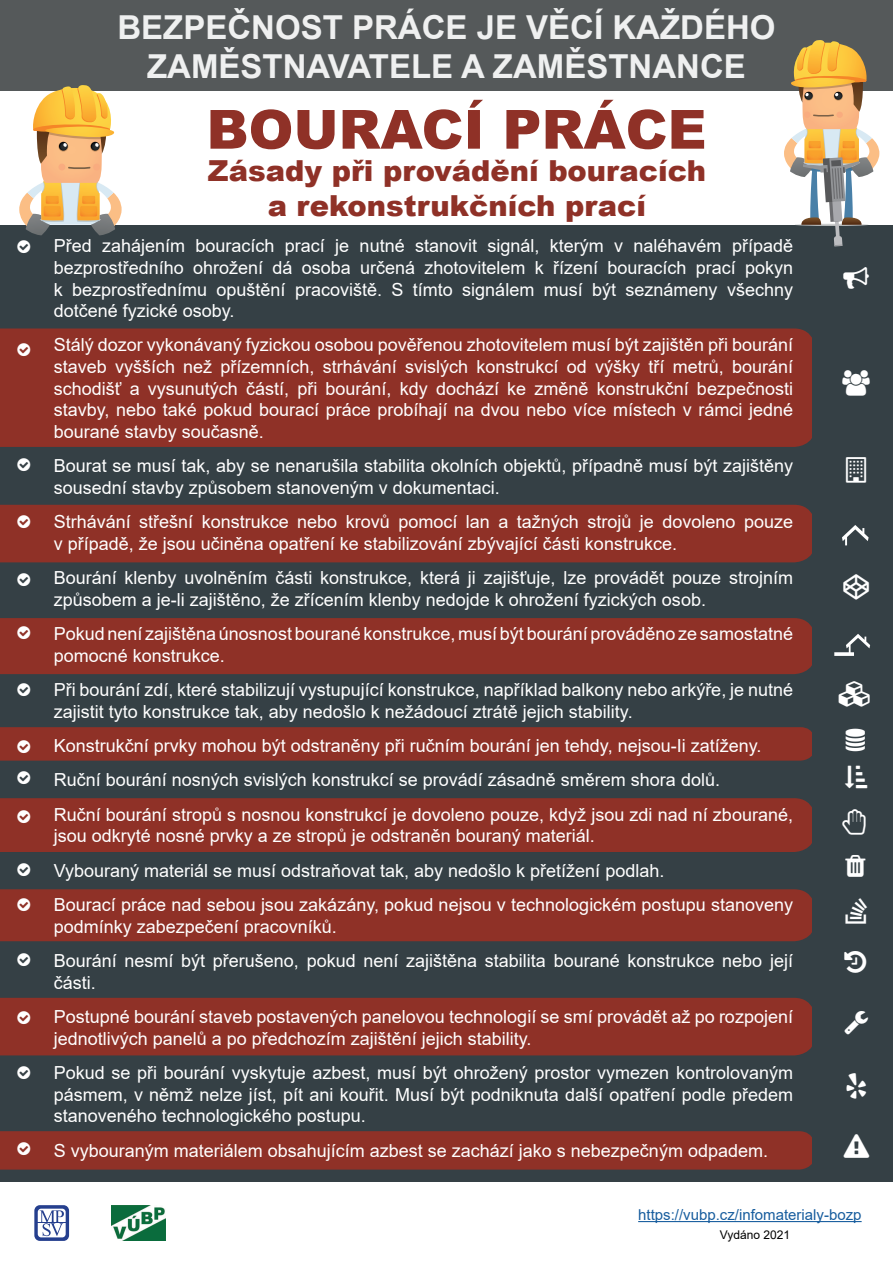
<style>
.page{position:relative;width:893px;height:1263px;background:#fff}
.page>*{position:absolute;margin:0;border:0;box-sizing:border-box;transform-origin:0 0}
.t1{font:900 54px "Arial";color:#8f3127}
.t2{font:700 33px/39.6px "Arial";color:#eff0f0;text-align:center}
.t3{font:900 28.95px/34.8px "Arial";color:#8f3127;text-align:center}
.t4{font:25.5px "Font Awesome";color:#fff}
.t5{font:18px/21.6px "Arial";color:#fff}
.t6{font:15px "Arial";color:#175d9e}
.t7{font:12px "Arial";color:#000}
</style>
<div class="page">
<div style="left:0;top:0;width:893px;height:91px;background:#55595a"></div>
<div style="left:0;top:226px;width:814px;height:956px;background:#354045"></div>
<div style="left:0;top:618px;width:812px;height:56px;background:#8f3127"></div>
<hr style="left:638px;top:1221px;width:224px;height:1px;background:#175d9e">
<div style="left:0;top:328px;width:812px;height:119px;background:#8f3127"></div>
<div style="left:0;top:505px;width:812px;height:57px;background:#8f3127"></div>
<div style="left:0;top:998px;width:812px;height:57px;background:#8f3127"></div>
<div style="left:812px;top:226px;width:81px;height:956px;background:#354045"></div>
<svg style="left:842px;top:525px;width:27px;height:20px"></svg>
<svg style="left:834px;top:634px;width:36px;height:22px"></svg>
<svg style="left:784px;top:40px;width:95px;height:206px"></svg>
<img style="left:111px;top:1205px;width:55px;height:36px">
<svg style="left:34px;top:1205px;width:35px;height:36px"></svg>
<svg style="left:17px;top:85px;width:105px;height:151px"></svg>
<svg style="left:17px;top:343px;width:13px;height:13px"></svg>
<svg style="left:17px;top:516px;width:13px;height:12px"></svg>
<svg style="left:17px;top:626px;width:13px;height:13px"></svg>
<div style="left:0;top:727px;width:812px;height:34px;background:#8f3127"></div>
<div style="left:0;top:798px;width:812px;height:54px;background:#8f3127"></div>
<div style="left:0;top:889px;width:812px;height:52px;background:#8f3127"></div>
<svg style="left:17px;top:1011px;width:13px;height:13px"></svg>
<div style="left:0;top:1131px;width:812px;height:38px;background:#8f3127"></div>
<h2 class="t2" style="left:117px;top:8px;width:660px">BEZPEČNOST PRÁCE JE VĚCÍ KAŽDÉHO<br>ZAMĚSTNAVATELE A ZAMĚSTNANCE</h2>
<h1 class="t1" style="left:207px;top:90px;width:502px">BOURACÍ PRÁCE</h1>
<h3 class="t3" style="left:208px;top:152px;width:500px">Zásady při provádění bouracích a rekonstrukčních prací</h3>
<p class="t5" style="left:54px;top:235px;width:741px;text-align:justify">Před zahájením bouracích prací je nutné stanovit signál, kterým v naléhavém případě bezprostředního ohrožení dá osoba určená zhotovitelem k řízení bouracích prací pokyn k bezprostřednímu opuštění pracoviště. S tímto signálem musí být seznámeny všechny dotčené fyzické osoby.</p>
<p class="t5" style="left:54px;top:334px;width:741px;text-align:justify">Stálý dozor vykonávaný fyzickou osobou pověřenou zhotovitelem musí být zajištěn při bourání staveb vyšších než přízemních, strhávání svislých konstrukcí od výšky tří metrů, bourání schodišť a vysunutých částí, při bourání, kdy dochází ke změně konstrukční bezpečnosti stavby, nebo také pokud bourací práce probíhají na dvou nebo více místech v rámci jedné bourané stavby současně.</p>
<p class="t5" style="left:54px;top:455px;width:741px">Bourat se musí tak, aby se nenarušila stabilita okolních objektů, případně musí být zajištěny sousední stavby způsobem stanoveným v dokumentaci.</p>
<p class="t5" style="left:54px;top:511px;width:741px">Strhávání střešní konstrukce nebo krovů pomocí lan a tažných strojů je dovoleno pouze v případě, že jsou učiněna opatření ke stabilizování zbývající části konstrukce.</p>
<p class="t5" style="left:54px;top:567px;width:741px">Bourání klenby uvolněním části konstrukce, která ji zajišťuje, lze provádět pouze strojním způsobem a je-li zajištěno, že zřícením klenby nedojde k ohrožení fyzických osob.</p>
<p class="t5" style="left:54px;top:623px;width:741px">Pokud není zajištěna únosnost bourané konstrukce, musí být bourání prováděno ze samostatné pomocné konstrukce.</p>
<p class="t5" style="left:54px;top:679px;width:741px">Při bourání zdí, které stabilizují vystupující konstrukce, například balkony nebo arkýře, je nutné zajistit tyto konstrukce tak, aby nedošlo k nežádoucí ztrátě jejich stability.</p>
<p class="t5" style="left:54px;top:728px;width:741px;line-height:34.3px">Konstrukční prvky mohou být odstraněny při ručním bourání jen tehdy, nejsou-Ii zatíženy.<br>Ruční bourání nosných svislých konstrukcí se provádí zásadně směrem shora dolů.<br>Ruční bourání stropů s nosnou konstrukcí je dovoleno pouze, když jsou zdi nad ní zbourané,</p>
<p class="t5" style="left:54px;top:819px;width:741px;line-height:34.3px">jsou odkryté nosné prvky a ze stropů je odstraněn bouraný materiál.<br>Vybouraný materiál se musí odstraňovat tak, aby nedošlo k přetížení podlah.<br>Bourací práce nad sebou jsou zakázány, pokud nejsou v technologickém postupu stanoveny</p>
<p class="t5" style="left:54px;top:909px;width:741px;line-height:34.3px">podmínky zabezpečení pracovníků.<br>Bourání nesmí být přerušeno, pokud není zajištěna stabilita bourané konstrukce nebo její</p>
<p class="t5" style="left:54px;top:965px;width:741px;line-height:34.3px">části.<br>Postupné bourání staveb postavených panelovou technologií se smí provádět až po rozpojení</p>
<p class="t5" style="left:54px;top:1021px;width:741px;line-height:34.3px">jednotlivých panelů a po předchozím zajištění jejich stability.<br>Pokud se při bourání vyskytuje azbest, musí být ohrožený prostor vymezen kontrolovaným</p>
<p class="t5" style="left:54px;top:1083px;width:741px">pásmem, v němž nelze jíst, pít ani kouřit. Musí být podniknuta další opatření podle předem stanoveného technologického postupu.</p>
<p class="t5" style="left:54px;top:1139px;width:716px">S vybouraným materiálem obsahujícím azbest se zachází jako s nebezpečným odpadem.</p>
<h3 class="t4" style="left:845px;top:898px;width:23px">●</h3>
<p class="t6" style="left:638px;top:1204px;width:225px">https://vubp.cz/infomaterialy-bozp</p>
<p class="t7" style="left:720px;top:1226px;width:72px">Vydáno 2021</p>
</div>
